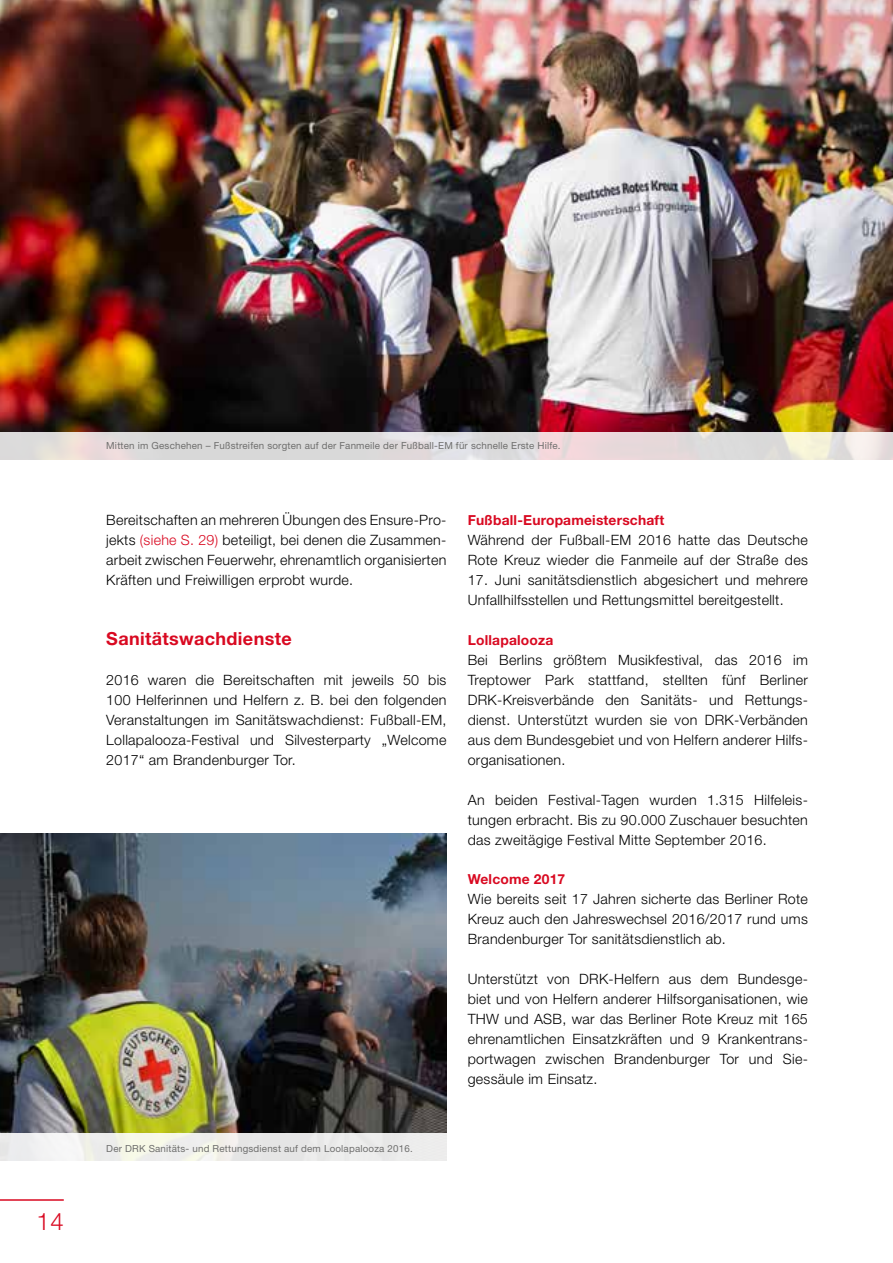
<style>
.page{position:relative;width:893px;height:1263px;background:#fff}
.page>*{position:absolute;margin:0;border:0;box-sizing:border-box;transform-origin:0 0}
.t1{font:300 24px "Helvetica Neue LT Std";color:#d90921}
.t2{font:700 18px "Helvetica Neue LT Std";letter-spacing:.02em;color:#d90921}
.t3{font:300 14.25px/20px "Helvetica Neue LT Pro";letter-spacing:.02em;color:#000;text-align:justify}
.t4{font:700 13.8px "Helvetica Neue LT Std";letter-spacing:.015em;color:#d90921}
.t5{font:9.75px "Helvetica Neue LT Pro";letter-spacing:.02em;color:#6f6f6e}
.s1{color:#d90921}
</style>
<div class="page">
<hr style="left:0;top:1199px;width:64px;height:2px;background:#d90921">
<img style="left:0;top:0;width:893px;height:432px">
<svg style="left:0;top:432px;width:893px;height:28px;background:#e1dcdb"></svg>
<img style="left:0;top:833px;width:446px;height:300px">
<div style="left:0;top:1133px;width:452px;height:29px;background:#ededeb"></div>
<h1 class="t1" style="left:37px;top:1207px;width:29px">14</h1>
<p class="t5" style="left:106px;top:440px;width:456px">Mitten im Geschehen – Fußstreifen sorgten auf der Fanmeile der Fußball-EM für schnelle Erste Hilfe.</p>
<p class="t3" style="left:106px;top:510px;width:342px">Bereitschaften an mehreren Übungen des Ensure-Pro&shy;jekts <span class="s1">(siehe S. 29)</span> beteiligt, bei denen die Zusammen&shy;arbeit zwischen Feuerwehr, ehrenamtlich organisierten Kräften und Freiwilligen erprobt wurde.</p>
<p class="t2" style="left:106px;top:627px;width:187px">Sanitätswachdienste</p>
<p class="t3" style="left:106px;top:670px;width:342px">2016 waren die Bereitschaften mit jeweils 50 bis 100 Helferinnen und Helfern z. B. bei den folgenden Veranstaltungen im Sanitätswachdienst: Fußball-EM, Lollapalooza-Festival und Silvesterparty „Welcome 2017“ am Brandenburger Tor.</p>
<p class="t4" style="left:468px;top:512px;width:198px">Fußball-Europameisterschaft</p>
<p class="t3" style="left:468px;top:530px;width:342px">Während der Fußball-EM 2016 hatte das Deutsche<br>Rote Kreuz wieder die Fanmeile auf der Straße des</p>
<p class="t3" style="left:468px;top:570px;width:342px">17. Juni sanitätsdienstlich abgesichert und mehrere<br>Unfallhilfsstellen und Rettungsmittel bereitgestellt.</p>
<p class="t4" style="left:468px;top:631px;width:87px">Lollapalooza</p>
<p class="t3" style="left:468px;top:650px;width:342px">Bei Berlins größtem Musikfestival, das 2016 im Treptower Park stattfand, stellten fünf Berliner DRK-Kreisverbände den Sanitäts- und Rettungs&shy;dienst. Unterstützt wurden sie von DRK-Verbänden aus dem Bundesgebiet und von Helfern anderer Hilfs&shy;organisationen.</p>
<p class="t3" style="left:468px;top:789px;width:342px;text-align:left">An beiden Festival-Tagen wurden 1.315 Hilfeleis&shy;tungen erbracht. Bis zu 90.000 Zuschauer besuchten das zweitägige Festival Mitte September 2016.</p>
<p class="t4" style="left:468px;top:871px;width:99px">Welcome 2017</p>
<p class="t3" style="left:468px;top:889px;width:342px">Wie bereits seit 17 Jahren sicherte das Berliner Rote Kreuz auch den Jahreswechsel 2016/2017 rund ums Brandenburger Tor sanitätsdienstlich ab.</p>
<p class="t3" style="left:468px;top:969px;width:342px">Unterstützt von DRK-Helfern aus dem Bundesge&shy;biet und von Helfern anderer Hilfsorganisationen, wie THW und ASB, war das Berliner Rote Kreuz mit 165 ehrenamtlichen Einsatzkräften und 9 Krankentrans&shy;portwagen zwischen Brandenburger Tor und Sie&shy;gessäule im Einsatz.</p>
<p class="t5" style="left:106px;top:1143px;width:308px">Der DRK Sanitäts- und Rettungsdienst auf dem Loolapalooza 2016.</p>
</div>
